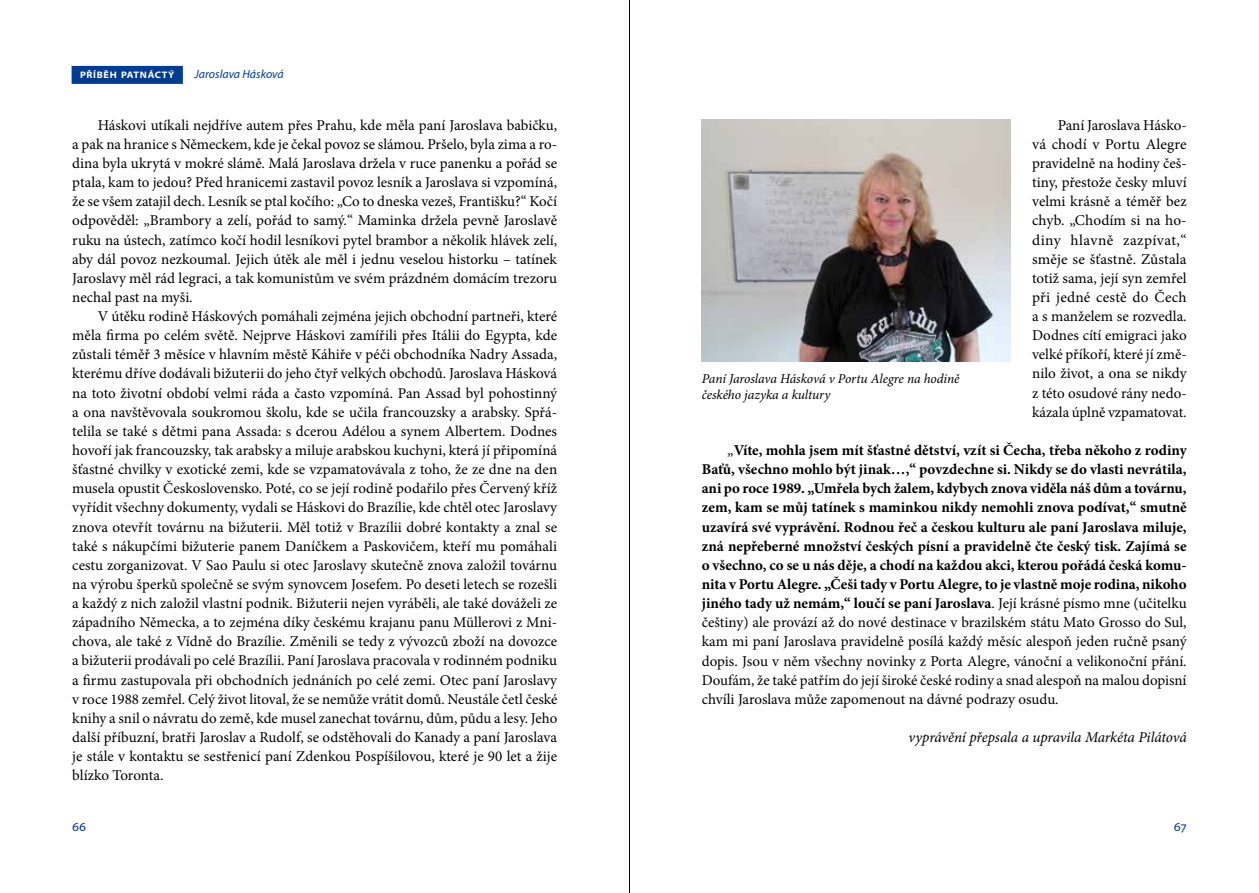
<style>
.page{position:relative;width:1259px;height:893px;background:#fff}
.page>*{position:absolute;margin:0;border:0;box-sizing:border-box;transform-origin:0 0}
.t1{font:15px/19.2px "Minion Pro";color:#000;text-align:justify}
.t2{font:700 15px/19.2px "Minion Pro";color:#000;text-align:justify}
.t3{font:italic 15px "Minion Pro";letter-spacing:-.01em;color:#000}
.t4{font:italic 13.5px/16.2px "Minion Pro";letter-spacing:-.01em;color:#000}
.t5{font:13.5px "Myriad Pro";color:#003d90}
.t6{font:italic 12px "Myriad Pro";color:#003d90}
.t7{font:700 semi-expanded 9.45px "Myriad Pro";letter-spacing:.07em;color:#fff}
.s1{font-weight:400}
</style>
<div class="page">
<hr style="left:629px;top:0;width:1px;height:893px;background:#000">
<div style="left:72px;top:66px;width:111px;height:18px;background:#003d90"></div>
<img style="left:702px;top:119px;width:309px;height:242px">
<p class="t7" style="left:80px;top:69px;width:96px">PŘÍBĚH PATNÁCTÝ</p>
<p class="t6" style="left:195px;top:67px;width:91px">Jaroslava Hásková</p>
<p class="t1" style="left:72px;top:115px;width:486px;text-indent:26px">Háskovi utíkali nejdříve autem přes Prahu, kde měla paní Jaroslava babičku, a pak na hranice s Německem, kde je čekal povoz se slámou. Pršelo, byla zima a ro&shy;dina byla ukrytá v mokré slámě. Malá Jaroslava držela v ruce panenku a pořád se ptala, kam to jedou? Před hranicemi zastavil povoz lesník a Jaroslava si vzpomíná, že se všem zatajil dech. Lesník se ptal kočího: „Co to dneska vezeš, Františku?“ Kočí odpověděl: „Brambory a zelí, pořád to samý.“ Maminka držela pevně Jaroslavě ruku na ústech, zatímco kočí hodil lesníkovi pytel brambor a několik hlávek zelí, aby dál povoz nezkoumal. Jejich útěk ale měl i jednu veselou historku – tatínek Jaroslavy měl rád legraci, a tak komunistům ve svém prázdném domácím trezoru nechal past na myši.</p>
<p class="t1" style="left:72px;top:307px;width:486px;text-indent:26px">V útěku rodině Háskových pomáhali zejména jejich obchodní partneři, které měla firma po celém světě. Nejprve Háskovi zamířili přes Itálii do Egypta, kde zůstali téměř 3 měsíce v hlavním městě Káhiře v péči obchodníka Nadry Assada, kterému dříve dodávali bižuterii do jeho čtyř velkých obchodů. Jaroslava Hásková na toto životní období velmi ráda a často vzpomíná. Pan Assad byl pohostinný a ona navštěvovala soukromou školu, kde se učila francouzsky a arabsky. Spřá&shy;telila se také s dětmi pana Assada: s dcerou Adélou a synem Albertem. Dodnes hovoří jak francouzsky, tak arabsky a miluje arabskou kuchyni, která jí připomíná šťastné chvilky v exotické zemi, kde se vzpamatovávala z toho, že ze dne na den musela opustit Československo. Poté, co se její rodině podařilo přes Červený kříž vyřídit všechny dokumenty, vydali se Háskovi do Brazílie, kde chtěl otec Jaroslavy znova otevřít továrnu na bižuterii. Měl totiž v Brazílii dobré kontakty a znal se také s nákupčími bižuterie panem Daníčkem a Paskovičem, kteří mu pomáhali cestu zorganizovat. V Sao Paulu si otec Jaroslavy skutečně znova založil továrnu na výrobu šperků společně se svým synovcem Josefem. Po deseti letech se rozešli a každý z nich založil vlastní podnik. Bižuterii nejen vyráběli, ale také dováželi ze západního Německa, a to zejména díky českému krajanu panu Müllerovi z Mni&shy;chova, ale také z Vídně do Brazílie. Změnili se tedy z vývozců zboží na dovozce a bižuterii prodávali po celé Brazílii. Paní Jaroslava pracovala v rodinném podniku a firmu zastupovala při obchodních jednáních po celé zemi. Otec paní Jaroslavy v roce 1988 zemřel. Celý život litoval, že se nemůže vrátit domů. Neustále četl české knihy a snil o návratu do země, kde musel zanechat továrnu, dům, půdu a lesy. Jeho další příbuzní, bratři Jaroslav a Rudolf, se odstěhovali do Kanady a paní Jaroslava je stále v kontaktu se sestřenicí paní Zdenkou Pospíšilovou, které je 90 let a žije blízko Toronta.</p>
<p class="t1" style="left:1032px;top:115px;width:156px;text-indent:26px">Paní Jaroslava Hásko&shy;vá chodí v Portu Alegre pravidelně na hodiny češ&shy;tiny, přestože česky mluví velmi krásně a téměř bez chyb. „Chodím si na ho&shy;diny hlavně zazpívat,“ směje se šťastně. Zůstala totiž sama, její syn zemřel při jedné cestě do Čech a s manželem se rozvedla.<br>Dodnes cítí emigraci jako velké příkoří, které jí změ&shy;nilo život, a ona se nikdy z této osudové rány nedo&shy;kázala úplně vzpamatovat.</p>
<p class="t2" style="left:702px;top:440px;width:486px;text-indent:26px"><span class="s1">„</span>Víte, mohla jsem mít šťastné dětství, vzít si Čecha, třeba někoho z rodiny Baťů, všechno mohlo být jinak…,“ povzdechne si. Nikdy se do vlasti nevrátila, ani po roce 1989. „Umřela bych žalem, kdybych znova viděla náš dům a továrnu, zem, kam se můj tatínek s maminkou nikdy nemohli znova podívat,“ smutně uzavírá své vyprávění. Rodnou řeč a českou kulturu ale paní Jaroslava miluje, zná nepřeberné množství českých písní a pravidelně čte český tisk. Zajímá se o všechno, co se u nás děje, a chodí na každou akci, kterou pořádá česká komu&shy;nita v Portu Alegre. „Češi tady v Portu Alegre, to je vlastně moje rodina, nikoho jiného tady už nemám,“ loučí se paní Jaroslava<span class="s1">. Její krásné písmo mne (učitelku češtiny) ale provází až do nové destinace v brazilském státu Mato Grosso do Sul, kam mi paní Jaroslava pravidelně posílá každý měsíc alespoň jeden ručně psaný dopis. Jsou v něm všechny novinky z Porta Alegre, vánoční a velikonoční přání.<br>Doufám, že také patřím do její široké české rodiny a snad alespoň na malou dopisní chvíli Jaroslava může zapomenout na dávné podrazy osudu.</span></p>
<p class="t3" style="left:908px;top:727px;width:280px">vyprávění přepsala a upravila Markéta Pilátová</p>
<p class="t4" style="left:702px;top:370px;width:259px">Paní Jaroslava Hásková v Portu Alegre na hodině českého jazyka a kultury</p>
<p class="t5" style="left:72px;top:818px;width:16px">66</p>
<p class="t5" style="left:1174px;top:818px;width:14px">67</p>
</div>
